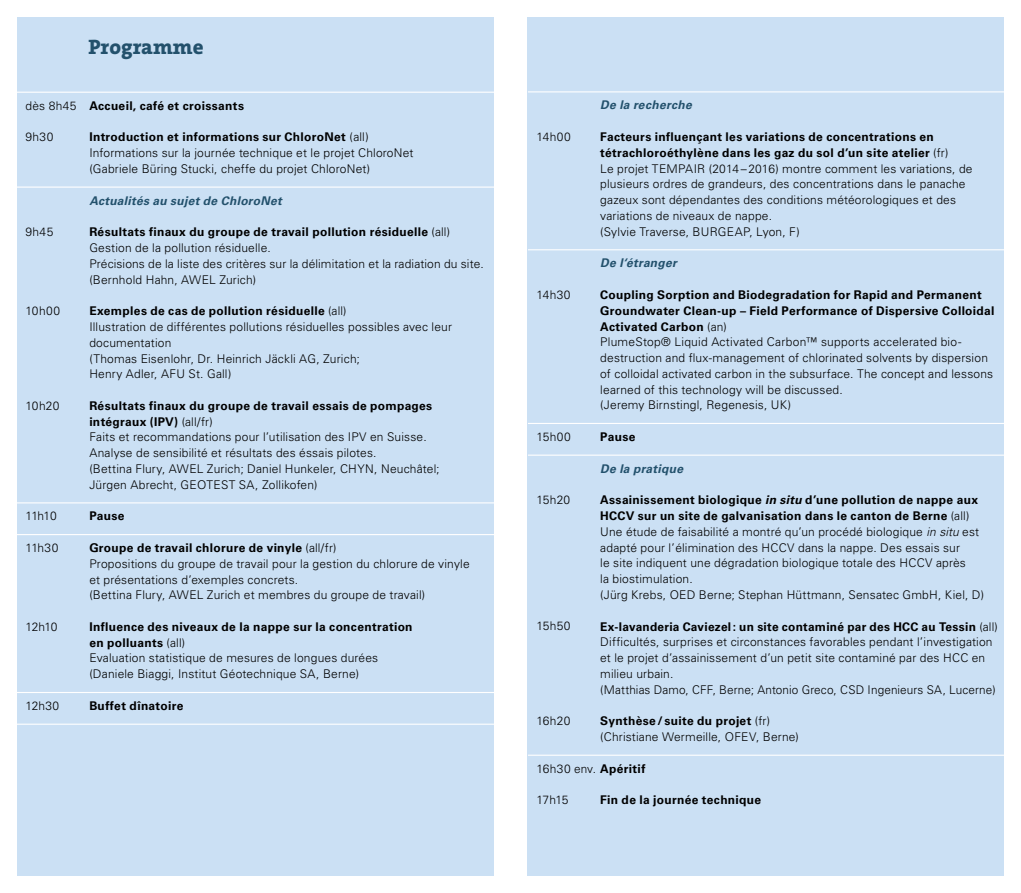
<style>
.page{position:relative;width:1021px;height:893px;background:#fff}
.page>*{position:absolute;margin:0;border:0;box-sizing:border-box;transform-origin:0 0}
.t1{font:800 21px "The Serif B8";color:#23516c}
.t2{font:300 12px/15.8px "Univers LT Std";letter-spacing:.015em;color:#000}
.t3{font:700 12px "Univers LT Std";letter-spacing:.025em;color:#000}
.t4{font:italic 700 12px "Univers LT Std";letter-spacing:.025em;color:#23516c}
.s1{font-weight:300}
.s2{font-weight:700}
.s3{font-family:"Univers"}
.s4{font-weight:700;font-style:italic}
.s5{font-style:italic}
</style>
<div class="page">
<div style="left:17px;top:17px;width:476px;height:859px;background:#cbe0f4"></div>
<hr style="left:17px;top:92px;width:480px;height:1px;background:#fff">
<hr style="left:17px;top:187px;width:480px;height:1px;background:#fff">
<hr style="left:17px;top:502px;width:480px;height:1px;background:#fff">
<hr style="left:17px;top:534px;width:480px;height:1px;background:#fff">
<hr style="left:17px;top:692px;width:480px;height:1px;background:#fff">
<hr style="left:17px;top:724px;width:480px;height:1px;background:#fff">
<div style="left:527px;top:17px;width:476px;height:859px;background:#cbe0f4"></div>
<hr style="left:528px;top:91px;width:488px;height:1px;background:#fff">
<hr style="left:528px;top:249px;width:488px;height:1px;background:#fff">
<hr style="left:528px;top:423px;width:488px;height:1px;background:#fff">
<hr style="left:528px;top:455px;width:488px;height:1px;background:#fff">
<hr style="left:528px;top:755px;width:488px;height:1px;background:#fff">
<h1 class="t1" style="left:88px;top:35px;width:117px">Programme</h1>
<p class="t3" style="left:26px;top:98px;width:220px"><span class="s1">dès 8h45</span> Accueil, café et croissants</p>
<p class="t2" style="left:26px;top:129px;width:29px">9h30</p>
<p class="t2" style="left:89px;top:129px;width:326px"><span class="s2">Introduction et informations sur ChloroNet</span> <span class="s3">(all)<br></span>Informations sur la journée technique et le projet ChloroNet (Gabriele Büring Stucki, cheffe du projet ChloroNet)</p>
<p class="t4" style="left:89px;top:193px;width:194px">Actualités au sujet de ChloroNet</p>
<p class="t2" style="left:26px;top:224px;width:29px">9h45</p>
<p class="t2" style="left:89px;top:224px;width:396px"><span class="s2">Résultats finaux du groupe de travail pollution résiduelle</span> (all)<br>Gestion de la pollution résiduelle.<br>Précisions de la liste des critères sur la délimitation et la radiation du site. (Bernhold Hahn, AWEL Zurich)</p>
<p class="t2" style="left:26px;top:303px;width:36px">10h00</p>
<p class="t2" style="left:89px;top:303px;width:364px"><span class="s2">Exemples de cas de pollution résiduelle</span> (all)<br>Illustration de différentes pollutions résiduelles possibles avec leur documentation<br>(Thomas Eisenlohr, Dr. Heinrich Jäckli AG, Zurich;<br>Henry Adler, AFU St. Gall)</p>
<p class="t2" style="left:26px;top:398px;width:36px">10h20</p>
<p class="t2" style="left:89px;top:398px;width:352px"><span class="s2">Résultats finaux du groupe de travail essais de pompages intégraux (IPV)</span> (all/fr)<br>Faits et recommandations pour l’utilisation des IPV en Suisse.<br>Analyse de sensibilité et résultats des éssais pilotes.<br>(Bettina Flury, AWEL Zurich; Daniel Hunkeler, CHYN, Neuchâtel; Jürgen Abrecht, GEOTEST SA, Zollikofen)</p>
<p class="t2" style="left:26px;top:508px;width:33px">11h10</p>
<p class="t3" style="left:89px;top:509px;width:37px">Pause</p>
<p class="t2" style="left:26px;top:540px;width:34px">11h30</p>
<p class="t2" style="left:89px;top:540px;width:382px"><span class="s2">Groupe de travail chlorure de vinyle</span> (all/fr)<br>Propositions du groupe de travail pour la gestion du chlorure de vinyle et présentations d’exemples concrets.<br>(Bettina Flury, AWEL Zurich et membres du groupe de travail)</p>
<p class="t2" style="left:26px;top:619px;width:34px">12h10</p>
<p class="t2" style="left:89px;top:619px;width:325px"><span class="s2">Influence des niveaux de la nappe sur la concentration en polluants</span> (all)<br>Evaluation statistique de mesures de longues durées (Daniele Biaggi, Institut Géotechnique SA, Berne)</p>
<p class="t2" style="left:26px;top:698px;width:35px">12h30</p>
<p class="t3" style="left:89px;top:699px;width:96px">Buffet dînatoire</p>
<p class="t4" style="left:600px;top:98px;width:93px">De la recherche</p>
<p class="t2" style="left:536px;top:129px;width:36px">14h00</p>
<p class="t2" style="left:600px;top:129px;width:374px"><span class="s2">Facteurs influençant les variations de concentrations en tétrachloroéthylène dans les gaz du sol d’un site atelier</span> (fr)<br>Le projet TEMPAIR (2014–2016) montre comment les variations, de plusieurs ordres de grandeurs, des concentrations dans le panache gazeux sont dépendantes des conditions météorologiques et des variations de niveaux de nappe.<br>(Sylvie Traverse, BURGEAP, Lyon, F)</p>
<p class="t4" style="left:600px;top:256px;width:78px">De l‘étranger</p>
<p class="t2" style="left:536px;top:287px;width:36px">14h30</p>
<p class="t2" style="left:600px;top:287px;width:396px"><span class="s2">Coupling Sorption and Biodegradation for Rapid and Permanent Groundwater Clean-up – Field Performance of Dispersive Colloidal Activated Carbon</span> (an)<br>PlumeStop® Liquid Activated Carbon™ supports accelerated bio&shy;destruction and flux-management of chlorinated solvents by dispersion of colloidal activated carbon in the subsurface. The concept and lessons learned of this technology will be discussed.<br>(Jeremy Birnstingl, Regenesis, UK)</p>
<p class="t2" style="left:536px;top:429px;width:36px">15h00</p>
<p class="t3" style="left:600px;top:430px;width:37px">Pause</p>
<p class="t4" style="left:600px;top:461px;width:84px">De la pratique</p>
<p class="t2" style="left:536px;top:492px;width:35px">15h20</p>
<p class="t2" style="left:600px;top:492px;width:385px"><span class="s2">Assainissement biologique</span> <span class="s4">in situ</span> <span class="s2">d’une pollution de nappe aux HCCV sur un site de galvanisation dans le canton de Berne</span> (all)<br>Une étude de faisabilité a montré qu’un procédé biologique <span class="s5">in situ</span> est adapté pour l’élimination des HCCV dans la nappe. Des essais sur<br>le site indiquent une dégradation biologique totale des HCCV après<br>la biostimulation.<br>(Jürg Krebs, OED Berne; Stephan Hüttmann, Sensatec GmbH, Kiel, D)</p>
<p class="t2" style="left:536px;top:618px;width:36px">15h50</p>
<p class="t2" style="left:600px;top:618px;width:399px"><span class="s2">Ex-lavanderia Caviezel: un site contaminé par des HCC au Tessin</span> (all)<br>Difficultés, surprises et circonstances favorables pendant l’investigation et le projet d’assainissement d’un petit site contaminé par des HCC en milieu urbain.<br>(Matthias Damo, CFF, Berne; Antonio Greco, CSD Ingenieurs SA, Lucerne)</p>
<p class="t2" style="left:536px;top:713px;width:35px">16h20</p>
<p class="t2" style="left:600px;top:713px;width:200px"><span class="s2">Synthèse/suite du projet</span> (fr) (Christiane Wermeille, OFEV, Berne)</p>
<p class="t2" style="left:536px;top:761px;width:110px">16h30 env. <span class="s2">Apéritif</span></p>
<p class="t2" style="left:536px;top:792px;width:34px">17h15</p>
<p class="t3" style="left:600px;top:793px;width:162px">Fin de la journée technique</p>
</div>
